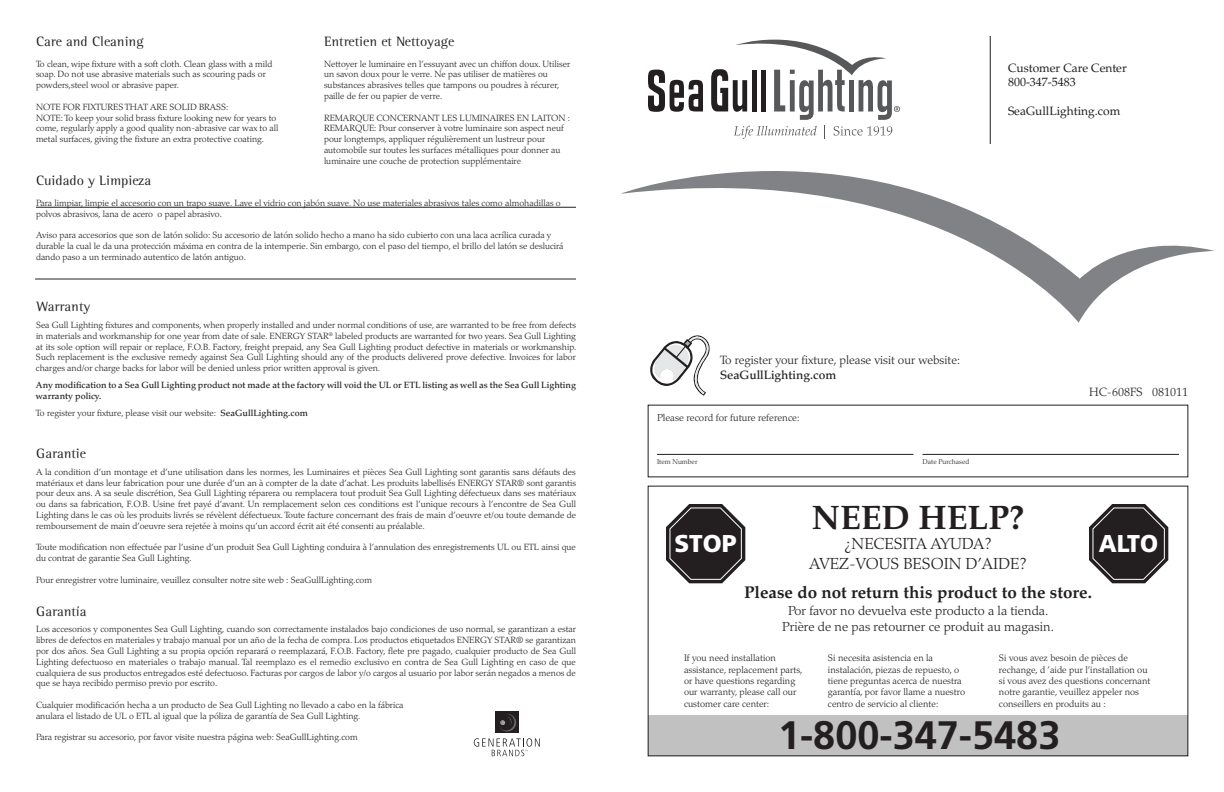
<style>
.page{position:relative;width:1224px;height:792px;background:#fff}
.page>*{position:absolute;margin:0;border:0;box-sizing:border-box;transform-origin:0 0}
.t1{font:700 39.7px "Frutiger LT Std";color:#231f20}
.t2{font:700 34px "Palatino LT Std";color:#231f20}
.t3{font:900 24.3px "Frutiger LT Std";color:#fff}
.t4{font:900 24.3px "Frutiger LT Std";color:#fff;scale:.95 1}
.t5{font:700 17px "Palatino LT Std";color:#231f20}
.t6{font:300 16px/20px "Palatino LT Std";color:#231f20;text-align:center}
.t7{font:14px "Leftist Mono Serif";color:#231f20}
.t8{font:300 13px/16px "Palatino LT Std";color:#231f20;text-align:center}
.t9{font:300 12px "Palatino LT Std";color:#231f20}
.t10{font:12px/14.4px "Palatino LT Std";color:#231f20}
.t11{font:500 12px "Palatino LT Std";color:#231f20}
.t12{font:300 10px "Palatino LT Std";color:#231f20}
.t13{font:300 9.4px/11.3px "Palatino LT Std";color:#231f20}
.t14{font:300 9px/10.8px "Palatino LT Std";color:#231f20}
.t15{font:500 9px/10.8px "Palatino LT Std";color:#231f20}
.t16{font:300 7px "Palatino LT Std";color:#231f20}
.s1{font-weight:500}
</style>
<div class="page">
<svg style="left:648px;top:70px;width:55px;height:34px"></svg>
<svg style="left:711px;top:40px;width:181px;height:64px"></svg>
<hr style="left:990px;top:36px;width:1px;height:108px;background:#231f20">
<svg style="left:621px;top:104px;width:594px;height:219px"></svg>
<hr style="left:657px;top:454px;width:257px;height:1px;background:#231f20">
<hr style="left:923px;top:454px;width:256px;height:1px;background:#231f20">
<div style="left:648px;top:715px;width:540px;height:41px;background:#c0c1c0"></div>
<svg style="left:666px;top:504px;width:79px;height:79px"></svg>
<svg style="left:1089px;top:504px;width:79px;height:79px"></svg>
<svg style="left:650px;top:335px;width:60px;height:61px"></svg>
<svg style="left:474px;top:738px;width:66px;height:18px"></svg>
<div style="left:496px;top:711px;width:23px;height:22px;background:#231f20"></div>
<svg style="left:497px;top:713px;width:19px;height:19px"></svg>
<svg style="left:497px;top:714px;width:17px;height:16px"></svg>
<hr style="left:36px;top:207px;width:540px;height:1px;background:#231f20">
<hr style="left:35px;top:279px;width:541px;height:1px;background:#231f20">
<h3 class="t7" style="left:36px;top:33px;width:109px">Care and Cleaning</h3>
<p class="t14" style="left:36px;top:58px;width:238px">To clean, wipe fixture with a soft cloth. Clean glass with a mild soap. Do not use abrasive materials such as scouring pads or powders,steel wool or abrasive paper.</p>
<p class="t14" style="left:36px;top:101px;width:244px">NOTE FOR FIXTURES THAT ARE SOLID BRASS:<br>NOTE: To keep your solid brass fixture looking new for years to come, regularly apply a good quality non-abrasive car wax to all metal surfaces, giving the fixture an extra protective coating.</p>
<h3 class="t7" style="left:324px;top:33px;width:132px">Entretien et Nettoyage</h3>
<p class="t14" style="left:324px;top:58px;width:248px">Nettoyer le luminaire en l’essuyant avec un chiffon doux. Utiliser un savon doux pour le verre. Ne pas utiliser de matières ou substances abrasives telles que tampons ou poudres à récurer, paille de fer ou papier de verre.</p>
<p class="t14" style="left:324px;top:112px;width:248px">REMARQUE CONCERNANT LES LUMINAIRES EN LAITON :<br>REMARQUE: Pour conserver à votre luminaire son aspect neuf pour longtemps, appliquer régulièrement un lustreur pour automobile sur toutes les surfaces métalliques pour donner au luminaire une couche de protection supplémentaire</p>
<h3 class="t7" style="left:36px;top:173px;width:117px">Cuidado y Limpieza</h3>
<p class="t14" style="left:36px;top:198px;width:526px">Para limpiar, limpie el accesorio con un trapo suave. Lave el vidrio con jabón suave. No use materiales abrasivos tales como almohadillas o polvos abrasivos, lana de acero o papel abrasivo.</p>
<p class="t14" style="left:36px;top:230px;width:529px">Aviso para accesorios que son de latón solido: Su accesorio de latón solido hecho a mano ha sido cubierto con una laca acrílica curada y durable la cual le da una protección máxima en contra de la intemperie. Sin embargo, con el paso del tiempo, el brillo del latón se deslucirá dando paso a un terminado autentico de latón antiguo.</p>
<h3 class="t7" style="left:36px;top:299px;width:56px">Warranty</h3>
<p class="t14" style="left:36px;top:320px;width:542px;text-align:justify">Sea Gull Lighting fixtures and components, when properly installed and under normal conditions of use, are warranted to be free from defects in materials and workmanship for one year from date of sale. ENERGY STAR<sup>®</sup> labeled products are warranted for two years. Sea Gull Lighting at its sole option will repair or replace, F.O.B. Factory, freight prepaid, any Sea Gull Lighting product defective in materials or workmanship.<br>Such replacement is the exclusive remedy against Sea Gull Lighting should any of the products delivered prove defective. Invoices for labor charges and/or charge backs for labor will be denied unless prior written approval is given.</p>
<p class="t15" style="left:36px;top:380px;width:542px">Any modification to a Sea Gull Lighting product not made at the factory will void the UL or ETL listing as well as the Sea Gull Lighting warranty policy.</p>
<p class="t14" style="left:36px;top:407px;width:273px">To register your fixture, please visit our website: <span class="s1">SeaGullLighting.com</span></p>
<h3 class="t7" style="left:36px;top:445px;width:52px">Garantie</h3>
<p class="t14" style="left:36px;top:467px;width:542px;text-align:justify">A la condition d’un montage et d’une utilisation dans les normes, les Luminaires et pièces Sea Gull Lighting sont garantis sans défauts des matériaux et dans leur fabrication pour une durée d’un an à compter de la date d’achat. Les produits labellisés ENERGY STAR® sont garantis pour deux ans. A sa seule discrétion, Sea Gull Lighting réparera ou remplacera tout produit Sea Gull Lighting défectueux dans ses matériaux ou dans sa fabrication, F.O.B. Usine fret payé d’avant. Un remplacement selon ces conditions est l’unique recours à l’encontre de Sea Gull Lighting dans le cas où les produits livrés se révèlent défectueux. Toute facture concernant des frais de main d’oeuvre et/ou toute demande de remboursement de main d’oeuvre sera rejetée à moins qu’un accord écrit ait été consenti au préalable.</p>
<p class="t14" style="left:36px;top:542px;width:541px">Toute modification non effectuée par l’usine d’un produit Sea Gull Lighting conduira à l’annulation des enregistrements UL ou ETL ainsi que du contrat de garantie Sea Gull Lighting.</p>
<p class="t14" style="left:36px;top:575px;width:338px">Pour enregistrer votre luminaire, veuillez consulter notre site web : SeaGullLighting.com</p>
<h3 class="t7" style="left:36px;top:603px;width:52px">Garantía</h3>
<p class="t14" style="left:36px;top:624px;width:542px;text-align:justify">Los accesorios y componentes Sea Gull Lighting, cuando son correctamente instalados bajo condiciones de uso normal, se garantizan a estar libres de defectos en materiales y trabajo manual por un año de la fecha de compra. Los productos etiquetados ENERGY STAR® se garantizan por dos años. Sea Gull Lighting a su propia opción reparará o reemplazará, F.O.B. Factory, flete pre pagado, cualquier producto de Sea Gull Lighting defectuoso en materiales o trabajo manual. Tal reemplazo es el remedio exclusivo en contra de Sea Gull Lighting en caso de que cualquiera de sus productos entregados esté defectuoso. Facturas por cargos de labor y/o cargos al usuario por labor serán negados a menos de que se haya recibido permiso previo por escrito.</p>
<p class="t14" style="left:36px;top:700px;width:369px">Cualquier modificación hecha a un producto de Sea Gull Lighting no llevado a cabo en la fábrica anulara el listado de UL o ETL al igual que la póliza de garantía de Sea Gull Lighting.</p>
<p class="t14" style="left:36px;top:732px;width:323px">Para registrar su accesorio, por favor visite nuestra página web: SeaGullLighting.com</p>
<h3 class="t10" style="left:1008px;top:61px;width:120px">Customer Care Center<br>800-347-5483</h3>
<h3 class="t10" style="left:1008px;top:104px;width:114px">SeaGullLighting.com</h3>
<h3 class="t9" style="left:720px;top:353px;width:242px">To register your fixture, please visit our website:</h3>
<h3 class="t11" style="left:720px;top:367px;width:118px">SeaGullLighting.com</h3>
<p class="t12" style="left:657px;top:412px;width:144px">Please record for future reference:</p>
<p class="t16" style="left:657px;top:457px;width:42px">Item Number</p>
<p class="t16" style="left:923px;top:457px;width:48px">Date Purchased</p>
<h3 class="t9" style="left:1089px;top:385px;width:100px">HC-608FS 081011</h3>
<h2 class="t2" style="left:812px;top:497px;width:214px">NEED HELP?</h2>
<h3 class="t6" style="left:809px;top:534px;width:219px">¿NECESITA AYUDA?<br>AVEZ-VOUS BESOIN D’AIDE?</h3>
<h3 class="t5" style="left:744px;top:582px;width:349px">Please do not return this product to the store.</h3>
<h3 class="t8" style="left:782px;top:602px;width:273px">Por favor no devuelva este producto a la tienda.<br>Prière de ne pas retourner ce produit au magasin.</h3>
<h3 class="t3" style="left:674px;top:529px;width:64px">STOP</h3>
<h3 class="t4" style="left:1099px;top:529px;width:64px">ALTO</h3>
<p class="t13" style="left:684px;top:653px;width:120px">If you need installation assistance, replacement parts, or have questions regarding our warranty, please call our customer care center:</p>
<p class="t13" style="left:828px;top:653px;width:139px">Si necesita asistencia en la instalación, piezas de repuesto, o tiene preguntas acerca de nuestra garantía, por favor llame a nuestro centro de servicio al cliente:</p>
<p class="t13" style="left:999px;top:653px;width:153px">Si vous avez besoin de pièces de rechange, d ’aide pur l’installation ou si vous avez des questions concernant notre garantie, veuillez appeler nos conseillers en produits au :</p>
<h1 class="t1" style="left:778px;top:712px;width:284px">1-800-347-5483</h1>
</div>
